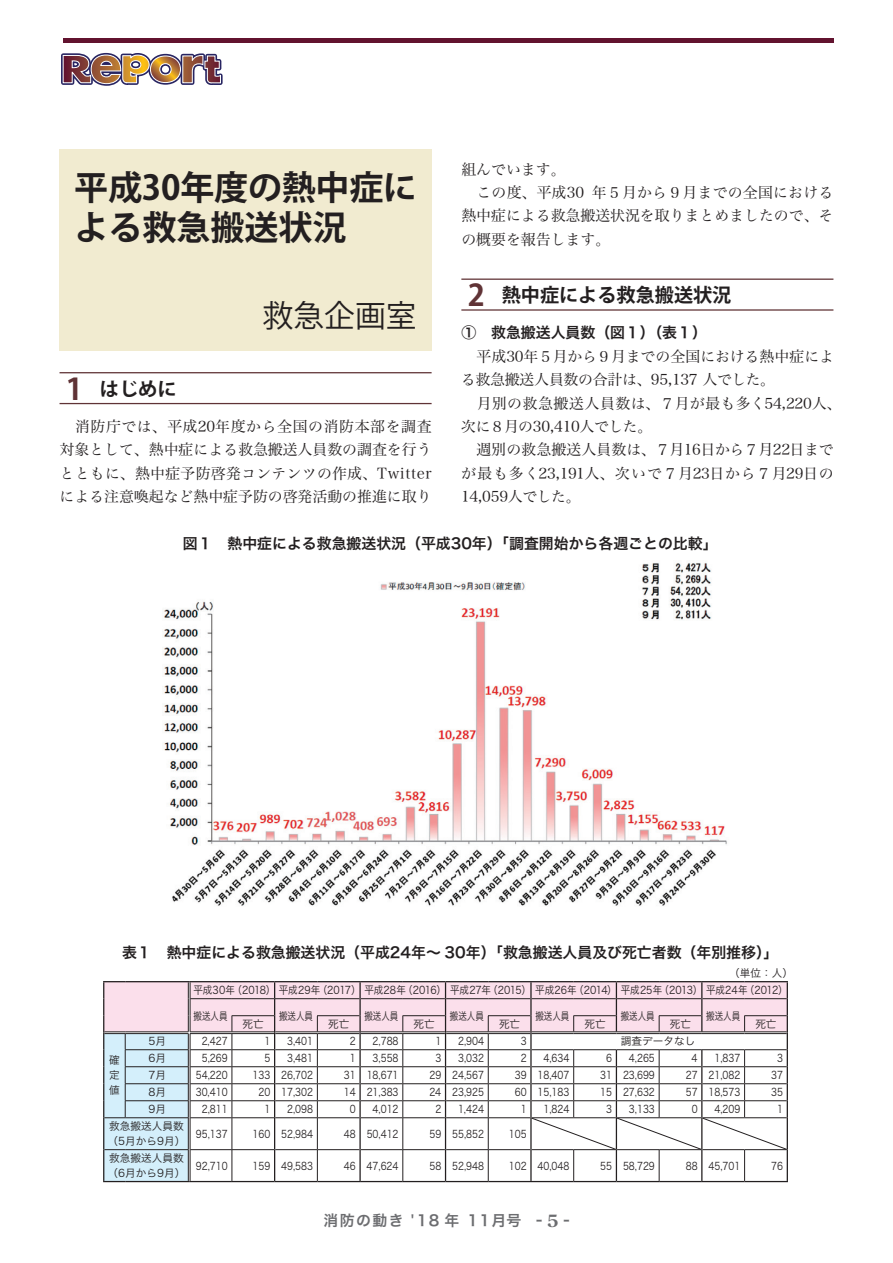
<style>
.page{position:relative;width:893px;height:1263px;background:#fff}
.page>*{position:absolute;margin:0;border:0;box-sizing:border-box;transform-origin:0 0}
.t1{font:700 34.05px/40.3px "Koz Go Pro";letter-spacing:-.005em;color:#231f20}
.t2{font:30.9px "Koz Go Pro";color:#231f20}
.t3{font:700 19.2px "Koz Go Pro";color:#231f20}
.t4{font:14.85px/23.4px "Hira Min Pro N W3";color:#231f20}
.t5{font:14.85px "Hira Kaku Pro N W6";color:#231f20}
.t6{font:14.85px "Hira Kaku Pro W6";letter-spacing:.1em;color:#6c6d70}
.t7{font:10.65px "Hira Kaku Pro N W3";color:#231f20;scale:.85 1}
.t8{font:10.65px "Hira Kaku Pro N W3";color:#231f20;scale:.9 1}
.t9{font:10.65px/14.9px "Hira Kaku Pro N W3";color:#231f20}
.t10{font:10.65px "Hira Kaku Pro N W3";color:#231f20;scale:.8 1}
.s1{font-size:29.7px;color:#603336}
.s2{font-family:"Century Old Style Std";font-weight:700;font-size:16.95px}
</style>
<div class="page">
<div style="left:60px;top:149px;width:372px;height:202px;background:#f1ebd0"></div>
<hr style="left:60px;top:372px;width:372px;height:1px;background:#603336">
<hr style="left:60px;top:403px;width:372px;height:1px;background:#603336">
<hr style="left:461px;top:279px;width:372px;height:1px;background:#603336">
<hr style="left:461px;top:309px;width:372px;height:2px;background:#603336">
<img style="left:164px;top:562px;width:563px;height:344px">
<svg style="left:103px;top:981px;width:685px;height:201px"></svg>
<div style="left:63px;top:38px;width:770px;height:5px;background:#62132f"></div>
<svg style="left:61px;top:52px;width:162px;height:34px"></svg>
<h1 class="t1" style="left:74px;top:170px;width:344px">平成30年度の熱中症による救急搬送状況</h1>
<p class="t3" style="left:66px;top:376px;width:112px"><span class="s1">1</span> はじめに</p>
<h2 class="t2" style="left:263px;top:296px;width:156px">救急企画室</h2>
<p class="t4" style="left:60px;top:413px;width:374px;text-align:justify">　消防庁では、平成20年度から全国の消防本部を調査対象として、熱中症による救急搬送人員数の調査を行うとともに、熱中症予防啓発コンテンツの作成、Twitterによる注意喚起など熱中症予防の啓発活動の推進に取り</p>
<p class="t4" style="left:461px;top:156px;width:374px">組んでいます。<br>　この度、平成30 年５月から９月までの全国における熱中症による救急搬送状況を取りまとめましたので、その概要を報告します。</p>
<p class="t3" style="left:468px;top:283px;width:265px"><span class="s1">2</span> 熱中症による救急搬送状況</p>
<p class="t5" style="left:461px;top:319px;width:247px">①　救急搬送人員数（図１）（表１）</p>
<p class="t4" style="left:461px;top:343px;width:382px">　平成30年５月から９月までの全国における熱中症による救急搬送人員数の合計は、95,137 人でした。<br>　月別の救急搬送人員数は、７月が最も多く54,220人、次に８月の30,410人でした。<br>　週別の救急搬送人員数は、７月16日から７月22日までが最も多く23,191人、次いで７月23日から７月29日の<br>14,059人でした。</p>
<p class="t5" style="left:183px;top:530px;width:536px">図１　熱中症による救急搬送状況（平成30年）「調査開始から各週ごとの比較」</p>
<p class="t5" style="left:122px;top:938px;width:658px">表１　熱中症による救急搬送状況（平成24年〜 30年）「救急搬送人員及び死亡者数（年別推移）」</p>
<p class="t8" style="left:193px;top:981px;width:662px">平成30年（2018）平成29年（2017）平成28年（2016）平成27年（2015）平成26年（2014）平成25年（2013）平成24年（2012）</p>
<p class="t10" style="left:194px;top:1006px;width:44px">搬送人員</p>
<p class="t10" style="left:279px;top:1006px;width:44px">搬送人員</p>
<p class="t10" style="left:364px;top:1006px;width:44px">搬送人員</p>
<p class="t10" style="left:450px;top:1006px;width:44px">搬送人員</p>
<p class="t10" style="left:535px;top:1006px;width:44px">搬送人員</p>
<p class="t10" style="left:621px;top:1006px;width:44px">搬送人員</p>
<p class="t10" style="left:706px;top:1006px;width:44px">搬送人員</p>
<p class="t9" style="left:243px;top:1016px;width:23px">死亡</p>
<p class="t9" style="left:328px;top:1016px;width:23px">死亡</p>
<p class="t9" style="left:414px;top:1016px;width:23px">死亡</p>
<p class="t9" style="left:499px;top:1016px;width:23px">死亡</p>
<p class="t9" style="left:584px;top:1016px;width:23px">死亡</p>
<p class="t9" style="left:670px;top:1016px;width:23px">死亡</p>
<p class="t9" style="left:755px;top:1016px;width:23px">死亡</p>
<p class="t9" style="left:729px;top:965px;width:65px">（単位：人）</p>
<p class="t9" style="left:148px;top:1033px;width:19px">5月</p>
<p class="t7" style="left:202px;top:1032px;width:32px">2,427</p>
<p class="t7" style="left:264px;top:1032px;width:8px">1</p>
<p class="t7" style="left:287px;top:1032px;width:32px">3,401</p>
<p class="t7" style="left:350px;top:1032px;width:8px">2</p>
<p class="t7" style="left:373px;top:1032px;width:32px">2,788</p>
<p class="t7" style="left:435px;top:1032px;width:8px">1</p>
<p class="t7" style="left:458px;top:1032px;width:32px">2,904</p>
<p class="t7" style="left:521px;top:1032px;width:8px">3</p>
<p class="t9" style="left:621px;top:1033px;width:76px">調査データなし</p>
<p class="t9" style="left:148px;top:1050px;width:19px">6月</p>
<p class="t7" style="left:202px;top:1049px;width:32px">5,269</p>
<p class="t7" style="left:264px;top:1049px;width:8px">5</p>
<p class="t7" style="left:287px;top:1049px;width:32px">3,481</p>
<p class="t7" style="left:350px;top:1049px;width:8px">1</p>
<p class="t7" style="left:373px;top:1049px;width:32px">3,558</p>
<p class="t7" style="left:435px;top:1049px;width:8px">3</p>
<p class="t7" style="left:458px;top:1049px;width:32px">3,032</p>
<p class="t7" style="left:521px;top:1049px;width:8px">2</p>
<p class="t7" style="left:543px;top:1049px;width:32px">4,634</p>
<p class="t7" style="left:606px;top:1049px;width:8px">6</p>
<p class="t7" style="left:629px;top:1049px;width:32px">4,265</p>
<p class="t7" style="left:692px;top:1049px;width:9px">4</p>
<p class="t7" style="left:714px;top:1049px;width:32px">1,837</p>
<p class="t7" style="left:777px;top:1049px;width:8px">3</p>
<p class="t9" style="left:148px;top:1067px;width:19px">7月</p>
<p class="t7" style="left:196px;top:1066px;width:39px">54,220</p>
<p class="t7" style="left:253px;top:1066px;width:73px">133 26,702</p>
<p class="t7" style="left:344px;top:1066px;width:66px">31 18,671</p>
<p class="t7" style="left:429px;top:1066px;width:66px">29 24,567</p>
<p class="t7" style="left:515px;top:1066px;width:66px">39 18,407</p>
<p class="t7" style="left:600px;top:1066px;width:66px">31 23,699</p>
<p class="t7" style="left:686px;top:1066px;width:66px">27 21,082</p>
<p class="t7" style="left:771px;top:1066px;width:15px">37</p>
<p class="t9" style="left:148px;top:1084px;width:19px">8月</p>
<p class="t7" style="left:196px;top:1083px;width:39px">30,410</p>
<p class="t7" style="left:259px;top:1083px;width:66px">20 17,302</p>
<p class="t7" style="left:344px;top:1083px;width:66px">14 21,383</p>
<p class="t7" style="left:429px;top:1083px;width:66px">24 23,925</p>
<p class="t7" style="left:515px;top:1083px;width:66px">60 15,183</p>
<p class="t7" style="left:600px;top:1083px;width:66px">15 27,632</p>
<p class="t7" style="left:686px;top:1083px;width:66px">57 18,573</p>
<p class="t7" style="left:771px;top:1083px;width:15px">35</p>
<p class="t9" style="left:148px;top:1101px;width:19px">9月</p>
<p class="t7" style="left:202px;top:1100px;width:32px">2,811</p>
<p class="t7" style="left:264px;top:1100px;width:8px">1</p>
<p class="t7" style="left:287px;top:1100px;width:32px">2,098</p>
<p class="t7" style="left:350px;top:1100px;width:8px">0</p>
<p class="t7" style="left:373px;top:1100px;width:32px">4,012</p>
<p class="t7" style="left:435px;top:1100px;width:8px">2</p>
<p class="t7" style="left:458px;top:1100px;width:32px">1,424</p>
<p class="t7" style="left:521px;top:1100px;width:8px">1</p>
<p class="t7" style="left:543px;top:1100px;width:32px">1,824</p>
<p class="t7" style="left:606px;top:1100px;width:8px">3</p>
<p class="t7" style="left:629px;top:1100px;width:32px">3,133</p>
<p class="t7" style="left:692px;top:1100px;width:8px">0</p>
<p class="t7" style="left:714px;top:1100px;width:32px">4,209</p>
<p class="t7" style="left:777px;top:1100px;width:8px">1</p>
<p class="t9" style="left:108px;top:1118px;width:79px">救急搬送人員数（5月から9月）</p>
<p class="t7" style="left:196px;top:1124px;width:39px">95,137</p>
<p class="t7" style="left:253px;top:1124px;width:73px">160 52,984</p>
<p class="t7" style="left:344px;top:1124px;width:66px">48 50,412</p>
<p class="t7" style="left:429px;top:1124px;width:66px">59 55,852</p>
<p class="t7" style="left:509px;top:1124px;width:22px">105</p>
<p class="t9" style="left:108px;top:1150px;width:79px">救急搬送人員数（6月から9月）</p>
<p class="t7" style="left:196px;top:1156px;width:39px">92,710</p>
<p class="t7" style="left:253px;top:1156px;width:73px">159 49,583</p>
<p class="t7" style="left:344px;top:1156px;width:66px">46 47,624</p>
<p class="t7" style="left:429px;top:1156px;width:66px">58 52,948</p>
<p class="t7" style="left:509px;top:1156px;width:73px">102 40,048</p>
<p class="t7" style="left:600px;top:1156px;width:66px">55 58,729</p>
<p class="t7" style="left:686px;top:1156px;width:66px">88 45,701</p>
<p class="t7" style="left:771px;top:1156px;width:15px">76</p>
<p class="t9" style="left:109px;top:1052px;width:12px;text-align:justify">確定値</p>
<p class="t6" style="left:323px;top:1207px;width:248px">消防の動き '18 年 11月号 - <span class="s2">5</span> -</p>
</div>
